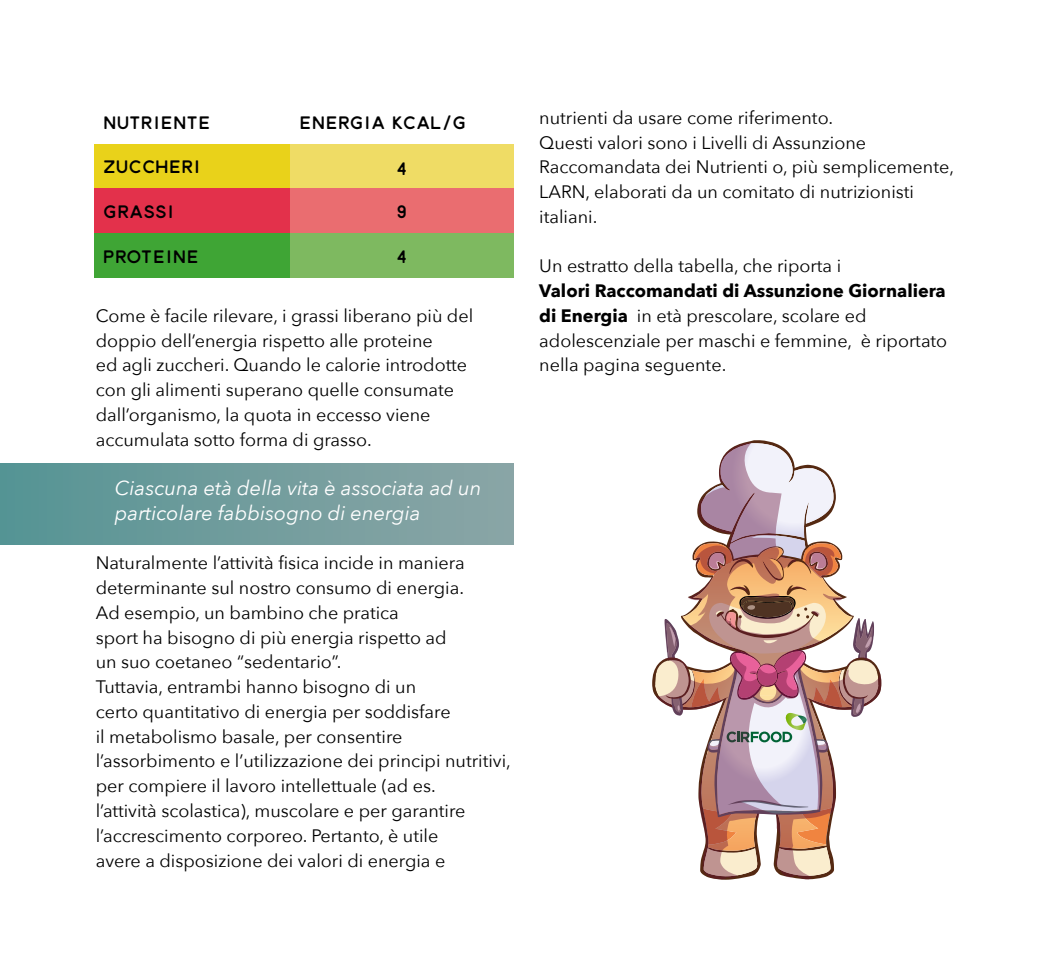
<style>
.page{position:relative;width:1053px;height:957px;background:#fff}
.page>*{position:absolute;margin:0;border:0;box-sizing:border-box;transform-origin:0 0}
.t1{font:italic 20.25px/24.8px "Avenir Next";color:#fff}
.t2{font:18px/24.8px "Avenir Next";color:#000}
.t3{font:18px "Smoothy Sans";color:#000}
.s1{font-weight:700}
</style>
<div class="page">
<div style="left:94px;top:144px;width:196px;height:44px;background:#e9d21a"></div>
<div style="left:290px;top:144px;width:223px;height:44px;background:#efdc65"></div>
<div style="left:94px;top:188px;width:196px;height:45px;background:#e3314b"></div>
<div style="left:290px;top:188px;width:223px;height:45px;background:#ea6d70"></div>
<div style="left:94px;top:233px;width:196px;height:45px;background:#3fa535"></div>
<div style="left:290px;top:233px;width:223px;height:45px;background:#7eb960"></div>
<div style="left:0;top:464px;width:513px;height:80px;background:linear-gradient(to right,#569494,#8ca5a6)"></div>
<svg style="left:656px;top:442px;width:225px;height:437px"></svg>
<p class="t3" style="left:103px;top:115px;width:109px">NUTRIENTE</p>
<p class="t3" style="left:299px;top:115px;width:168px">ENERGIA KCAL/G</p>
<p class="t3" style="left:103px;top:159px;width:99px">ZUCCHERI</p>
<p class="t3" style="left:396px;top:161px;width:11px">4</p>
<p class="t3" style="left:103px;top:204px;width:72px">GRASSI</p>
<p class="t3" style="left:396px;top:204px;width:11px">9</p>
<p class="t3" style="left:103px;top:249px;width:97px">PROTEINE</p>
<p class="t3" style="left:396px;top:249px;width:11px">4</p>
<p class="t2" style="left:96px;top:303px;width:379px">Come è facile rilevare, i grassi liberano più del doppio dell’energia rispetto alle proteine<br>ed agli zuccheri. Quando le calorie introdotte con gli alimenti superano quelle consumate dall’organismo, la quota in eccesso viene accumulata sotto forma di grasso.</p>
<p class="t1" style="left:115px;top:476px;width:368px">Ciascuna età della vita è associata ad un particolare fabbisogno di energia</p>
<p class="t2" style="left:96px;top:551px;width:416px">Naturalmente l’attività fisica incide in maniera determinante sul nostro consumo di energia.<br>Ad esempio, un bambino che pratica<br>sport ha bisogno di più energia rispetto ad<br>un suo coetaneo “sedentario”.<br>Tuttavia, entrambi hanno bisogno di un<br>certo quantitativo di energia per soddisfare<br>il metabolismo basale, per consentire l’assorbimento e l’utilizzazione dei principi nutritivi, per compiere il lavoro intellettuale (ad es.<br>l’attività scolastica), muscolare e per garantire l’accrescimento corporeo. Pertanto, è utile<br>avere a disposizione dei valori di energia e</p>
<p class="t2" style="left:539px;top:105px;width:416px">nutrienti da usare come riferimento.<br>Questi valori sono i Livelli di Assunzione Raccomandata dei Nutrienti o, più semplicemente, LARN, elaborati da un comitato di nutrizionisti italiani.</p>
<p class="t2" style="left:539px;top:254px;width:303px">Un estratto della tabella, che riporta i</p>
<p class="t2" style="left:539px;top:278px;width:409px"><span class="s1">Valori Raccomandati di Assunzione Giornaliera di Energia</span> in età prescolare, scolare ed adolescenziale per maschi e femmine, è riportato nella pagina seguente.</p>
</div>
